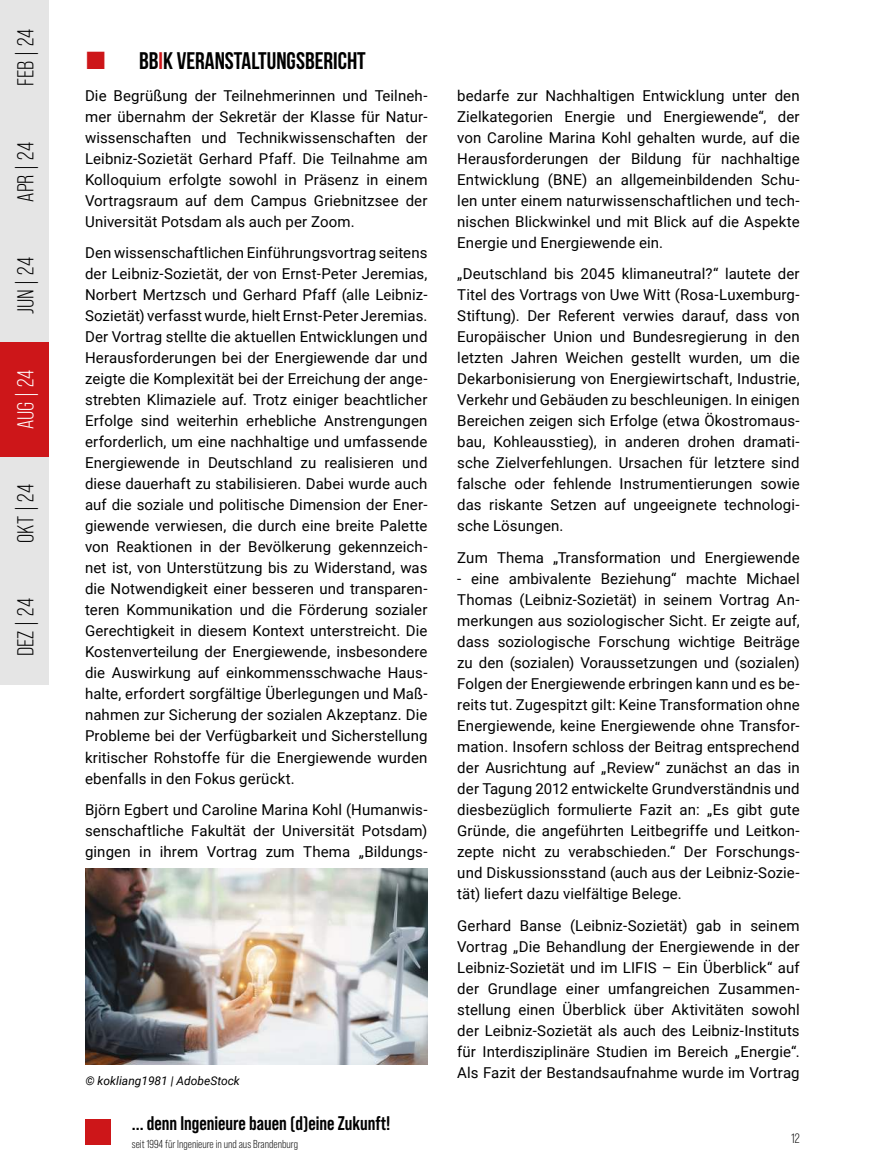
<style>
.page{position:relative;width:872px;height:1170px;background:#fff}
.page>*{position:absolute;margin:0;border:0;box-sizing:border-box;transform-origin:0 0}
.t1{font:700 24px "Bebas Neue";color:#000}
.t2{font:22.95px "Bebas Neue Pro";color:#000}
.t3{font:22.95px "Bebas Neue Pro";color:#fff}
.t4{font:700 19.8px "Bebas Neue Pro";color:#000}
.t5{font:15px/21px "Roboto";letter-spacing:.005em;color:#000;text-align:justify}
.t6{font:13.5px "Bebas Neue Pro";color:#000}
.t7{font:italic 12px "Roboto";color:#000}
.t8{font:11.55px "Bebas Neue Pro";color:#000}
.s1{color:#cd1619}
</style>
<div class="page">
<div style="left:85px;top:1118px;width:26px;height:26px;background:#cd1619"></div>
<div style="left:0;top:0;width:48px;height:114px;background:#e5e5e5"></div>
<div style="left:0;top:114px;width:48px;height:115px;background:#e5e5e5"></div>
<div style="left:0;top:229px;width:48px;height:113px;background:#e5e5e5"></div>
<div style="left:0;top:342px;width:48px;height:115px;background:#cd1619"></div>
<div style="left:0;top:457px;width:48px;height:112px;background:#e5e5e5"></div>
<div style="left:0;top:569px;width:48px;height:115px;background:#e5e5e5"></div>
<img style="left:85px;top:868px;width:342px;height:196px">
<h2 class="t2" style="left:15px;top:86px;width:59px;rotate:-90deg">FEB | 24</h2>
<h2 class="t2" style="left:15px;top:201px;width:61px;rotate:-90deg">APR | 24</h2>
<h2 class="t2" style="left:15px;top:314px;width:58px;rotate:-90deg">JUN | 24</h2>
<h2 class="t3" style="left:15px;top:429px;width:61px;rotate:-90deg">AUG | 24</h2>
<h2 class="t2" style="left:15px;top:542px;width:60px;rotate:-90deg">OKT | 24</h2>
<h2 class="t2" style="left:15px;top:656px;width:59px;rotate:-90deg">DEZ | 24</h2>
<h1 class="t1" style="left:139px;top:47px;width:228px">BB<span class="s1">I</span>K VERANSTALTUNGSBERICHT</h1>
<p class="t5" style="left:85px;top:86px;width:344px">Die Begrüßung der Teilnehmerinnen und Teilneh&shy;mer übernahm der Sekretär der Klasse für Natur&shy;wissenschaften und Technikwissenschaften der Leibniz-Sozietät Gerhard Pfaff. Die Teilnahme am Kolloquium erfolgte sowohl in Präsenz in einem Vortragsraum auf dem Campus Griebnitzsee der Universität Potsdam als auch per Zoom.</p>
<p class="t5" style="left:85px;top:243px;width:344px">Den wissenschaftlichen Einführungsvortrag seitens der Leibniz-Sozietät, der von Ernst-Peter Jeremias, Norbert Mertzsch und Gerhard Pfaff (alle Leibniz-Sozietät) verfasst wurde, hielt Ernst-Peter Jeremias.<br>Der Vortrag stellte die aktuellen Entwicklungen und Herausforderungen bei der Energiewende dar und zeigte die Komplexität bei der Erreichung der ange&shy;strebten Klimaziele auf. Trotz einiger beachtlicher Erfolge sind weiterhin erhebliche Anstrengungen erforderlich, um eine nachhaltige und umfassende Energiewende in Deutschland zu realisieren und diese dauerhaft zu stabilisieren. Dabei wurde auch auf die soziale und politische Dimension der Ener&shy;giewende verwiesen, die durch eine breite Palette von Reaktionen in der Bevölkerung gekennzeich&shy;net ist, von Unterstützung bis zu Widerstand, was die Notwendigkeit einer besseren und transparen&shy;teren Kommunikation und die Förderung sozialer Gerechtigkeit in diesem Kontext unterstreicht. Die Kostenverteilung der Energiewende, insbesondere die Auswirkung auf einkommensschwache Haus&shy;halte, erfordert sorgfältige Überlegungen und Maß&shy;nahmen zur Sicherung der sozialen Akzeptanz. Die Probleme bei der Verfügbarkeit und Sicherstellung kritischer Rohstoffe für die Energiewende wurden ebenfalls in den Fokus gerückt.</p>
<p class="t5" style="left:85px;top:800px;width:344px">Björn Egbert und Caroline Marina Kohl (Humanwis&shy;senschaftliche Fakultät der Universität Potsdam) gingen in ihrem Vortrag zum Thema „Bildungs-</p>
<p class="t7" style="left:85px;top:1075px;width:156px">© kokliang1981 | AdobeStock</p>
<h3 class="t4" style="left:132px;top:1115px;width:260px">... denn Ingenieure bauen (d)eine Zukunft!</h3>
<p class="t8" style="left:132px;top:1139px;width:168px">seit 1994 für Ingenieure in und aus Brandenburg</p>
<p class="t5" style="left:457px;top:86px;width:344px">bedarfe zur Nachhaltigen Entwicklung unter den Zielkategorien Energie und Energiewende“, der von Caroline Marina Kohl gehalten wurde, auf die Herausforderungen der Bildung für nachhaltige Entwicklung (BNE) an allgemeinbildenden Schu&shy;len unter einem naturwissenschaftlichen und tech&shy;nischen Blickwinkel und mit Blick auf die Aspekte Energie und Energiewende ein.</p>
<p class="t5" style="left:457px;top:264px;width:344px">„Deutschland bis 2045 klimaneutral?“ lautete der Titel des Vortrags von Uwe Witt (Rosa-Luxemburg-Stiftung). Der Referent verwies darauf, dass von Europäischer Union und Bundesregierung in den letzten Jahren Weichen gestellt wurden, um die Dekarbonisierung von Energiewirtschaft, Industrie, Verkehr und Gebäuden zu beschleunigen. In einigen Bereichen zeigen sich Erfolge (etwa Ökostromaus&shy;bau, Kohleausstieg), in anderen drohen dramati&shy;sche Zielverfehlungen. Ursachen für letztere sind falsche oder fehlende Instrumentierungen sowie das riskante Setzen auf ungeeignete technologi&shy;sche Lösungen.</p>
<p class="t5" style="left:457px;top:548px;width:344px">Zum Thema „Transformation und Energiewende</p>
<p class="t5" style="left:457px;top:569px;width:344px">- eine ambivalente Beziehung“ machte Michael Thomas (Leibniz-Sozietät) in seinem Vortrag An&shy;merkungen aus soziologischer Sicht. Er zeigte auf, dass soziologische Forschung wichtige Beiträge zu den (sozialen) Voraussetzungen und (sozialen)<br>Folgen der Energiewende erbringen kann und es be&shy;reits tut. Zugespitzt gilt: Keine Transformation ohne Energiewende, keine Energiewende ohne Transfor&shy;mation. Insofern schloss der Beitrag entsprechend der Ausrichtung auf „Review“ zunächst an das in der Tagung 2012 entwickelte Grundverständnis und diesbezüglich formulierte Fazit an: „Es gibt gute Gründe, die angeführten Leitbegriffe und Leitkon&shy;zepte nicht zu verabschieden.“ Der Forschungs&shy;und Diskussionsstand (auch aus der Leibniz-Sozie&shy;tät) liefert dazu vielfältige Belege.</p>
<p class="t5" style="left:457px;top:915px;width:344px">Gerhard Banse (Leibniz-Sozietät) gab in seinem Vortrag „Die Behandlung der Energiewende in der Leibniz-Sozietät und im LIFIS – Ein Überblick“ auf der Grundlage einer umfangreichen Zusammen&shy;stellung einen Überblick über Aktivitäten sowohl der Leibniz-Sozietät als auch des Leibniz-Instituts für Interdisziplinäre Studien im Bereich „Energie“.<br>Als Fazit der Bestandsaufnahme wurde im Vortrag</p>
<p class="t6" style="left:791px;top:1130px;width:10px">12</p>
</div>
